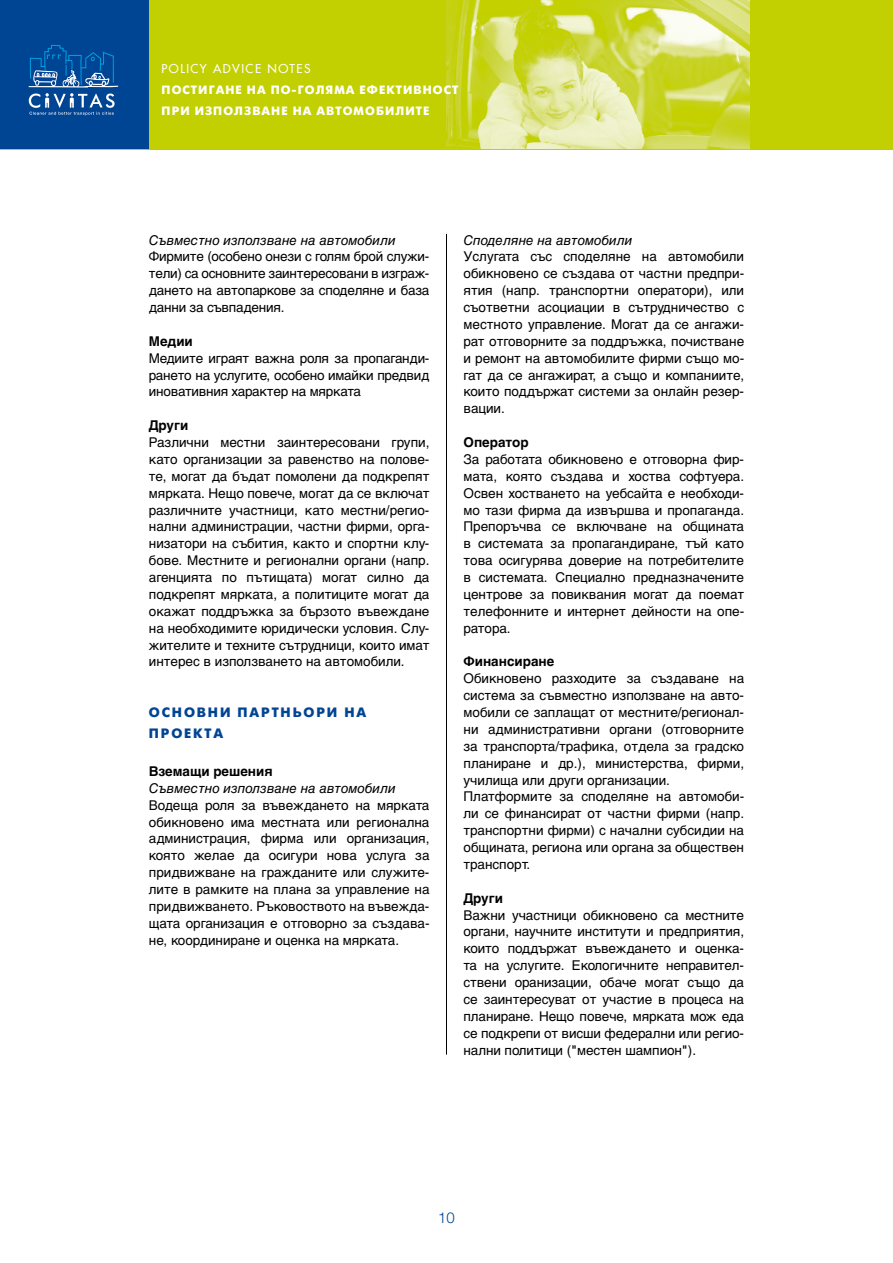
<style>
.page{position:relative;width:893px;height:1263px;background:#fff}
.page>*{position:absolute;margin:0;border:0;box-sizing:border-box;transform-origin:0 0}
.t1{font:300 15px "Helvetica Neue LT Pro";color:#004494}
.t2{font:13.5px/16.8px "Helvetica Cyr Upright";color:#000;text-align:justify}
.t3{font:13.5px "Helvetica Cyr Inclined";color:#000}
.t4{font:700 13.5px "Helvetica Cyr";color:#000}
.t5{font:700 13.5px "Futura Futuris";color:#004494}
.t6{font:700 12px/21px "Futura Futuris";letter-spacing:.09em;color:#fff}
.t7{font:500 12px "Futura Com";letter-spacing:.12em;color:#fff}
</style>
<div class="page">
<div style="left:0;top:0;width:893px;height:149px;background:#c2cf00"></div>
<div style="left:0;top:0;width:149px;height:149px;background:#004494"></div>
<svg style="left:29px;top:45px;width:89px;height:70px"></svg>
<img style="left:446px;top:0;width:304px;height:149px">
<hr style="left:892px;top:0;width:1px;height:149px;background:#004494">
<hr style="left:446px;top:234px;width:1px;height:820px;background:#000">
<p class="t7" style="left:162px;top:60px;width:150px">POLICY ADVICE NOTES</p>
<p class="t6" style="left:162px;top:80px;width:298px">Постигане на по-голяма ефективност при използване на автомобилите</p>
<p class="t3" style="left:149px;top:232px;width:248px">Съвместно използване на автомобили</p>
<p class="t2" style="left:149px;top:248px;width:282px">Фирмите (особено онези с голям брой служи&shy;тели) са основните заинтересовани в изграж&shy;дането на автопаркове за споделяне и база данни за съвпадения.</p>
<p class="t4" style="left:149px;top:333px;width:46px">Медии</p>
<p class="t2" style="left:149px;top:350px;width:282px">Медиите играят важна роля за пропаганди&shy;рането на услугите, особено имайки предвид иновативния характер на мярката</p>
<p class="t4" style="left:149px;top:418px;width:41px">Други</p>
<p class="t2" style="left:149px;top:434px;width:282px">Различни местни заинтересовани групи, като организации за равенство на полове&shy;те, могат да бъдат помолени да подкрепят мярката. Нещо повече, могат да се включат различните участници, като местни/регио&shy;нални администрации, частни фирми, орга&shy;низатори на събития, както и спортни клу&shy;бове. Местните и регионални органи (напр. агенцията по пътищата) могат силно да подкрепят мярката, а политиците могат да окажат поддръжка за бързото въвеждане на необходимите юридически условия. Слу&shy;жителите и техните сътрудници, които имат интерес в използването на автомобили.</p>
<p class="t5" style="left:149px;top:704px;width:13px">ОСНОВНИ</p>
<p class="t5" style="left:237px;top:704px;width:24px">ПАРТН</p>
<p class="t5" style="left:293px;top:704px;width:23px">ЬОРИ</p>
<p class="t5" style="left:344px;top:704px;width:12px">НА</p>
<p class="t5" style="left:149px;top:725px;width:24px">ПРОЕКТА</p>
<p class="t4" style="left:149px;top:763px;width:125px">Вземащи решения</p>
<p class="t3" style="left:149px;top:780px;width:248px">Съвместно използване на автомобили</p>
<p class="t2" style="left:149px;top:797px;width:282px">Водеща роля за въвеждането на мярката обикновено има местната или регионална администрация, фирма или организация, която желае да осигури нова услуга за придвижване на гражданите или служите&shy;лите в рамките на плана за управление на придвижването. Ръковоството на въвежда&shy;щата организация е отговорно за създава&shy;не, координиране и оценка на мярката.</p>
<p class="t3" style="left:463px;top:232px;width:170px">Споделяне на автомобили</p>
<p class="t2" style="left:463px;top:248px;width:282px">Услугата със споделяне на автомобили обикновено се създава от частни предпри&shy;ятия (напр. транспортни оператори), или съответни асоциации в сътрудничество с местното управление. Могат да се ангажи&shy;рат отговорните за поддръжка, почистване и ремонт на автомобилите фирми също мо&shy;гат да се ангажират, а също и компаниите, които поддържат системи за онлайн резер&shy;вации.</p>
<p class="t4" style="left:463px;top:435px;width:67px">Оператор</p>
<p class="t2" style="left:463px;top:451px;width:282px">За работата обикновено е отговорна фир&shy;мата, която създава и хоства софтуера.<br>Освен хостването на уебсайта е необходи&shy;мо тази фирма да извършва и пропаганда.<br>Препоръчва се включване на общината в системата за пропагандиране, тъй като това осигурява доверие на потребителите в системата. Специално предназначените центрове за повиквания могат да поемат телефонните и интернет дейности на опе&shy;ратора.</p>
<p class="t4" style="left:463px;top:654px;width:92px">Финансиране</p>
<p class="t2" style="left:463px;top:670px;width:282px;text-align:left">Обикновено разходите за създаване на система за съвместно използване на авто&shy;мобили се заплащат от местните/регионал&shy;ни административни органи (отговорните за транспорта/трафика, отдела за градско планиране и др.), министерства, фирми, училища или други организации.<br>Платформите за споделяне на автомоби&shy;ли се финансират от частни фирми (напр. транспортни фирми) с начални субсидии на общината, региона или органа за обществен транспорт.</p>
<p class="t4" style="left:463px;top:890px;width:41px">Други</p>
<p class="t2" style="left:463px;top:906px;width:282px">Важни участници обикновено са местните органи, научните институти и предприятия, които поддържат въвеждането и оценка&shy;та на услугите. Екологичните неправител&shy;ствени оранизации, обаче могат също да се заинтересуват от участие в процеса на планиране. Нещо повече, мярката мож еда се подкрепи от висши федерални или регио&shy;нални политици ("местен шампион").</p>
<p class="t1" style="left:438px;top:1208px;width:18px">10</p>
</div>
